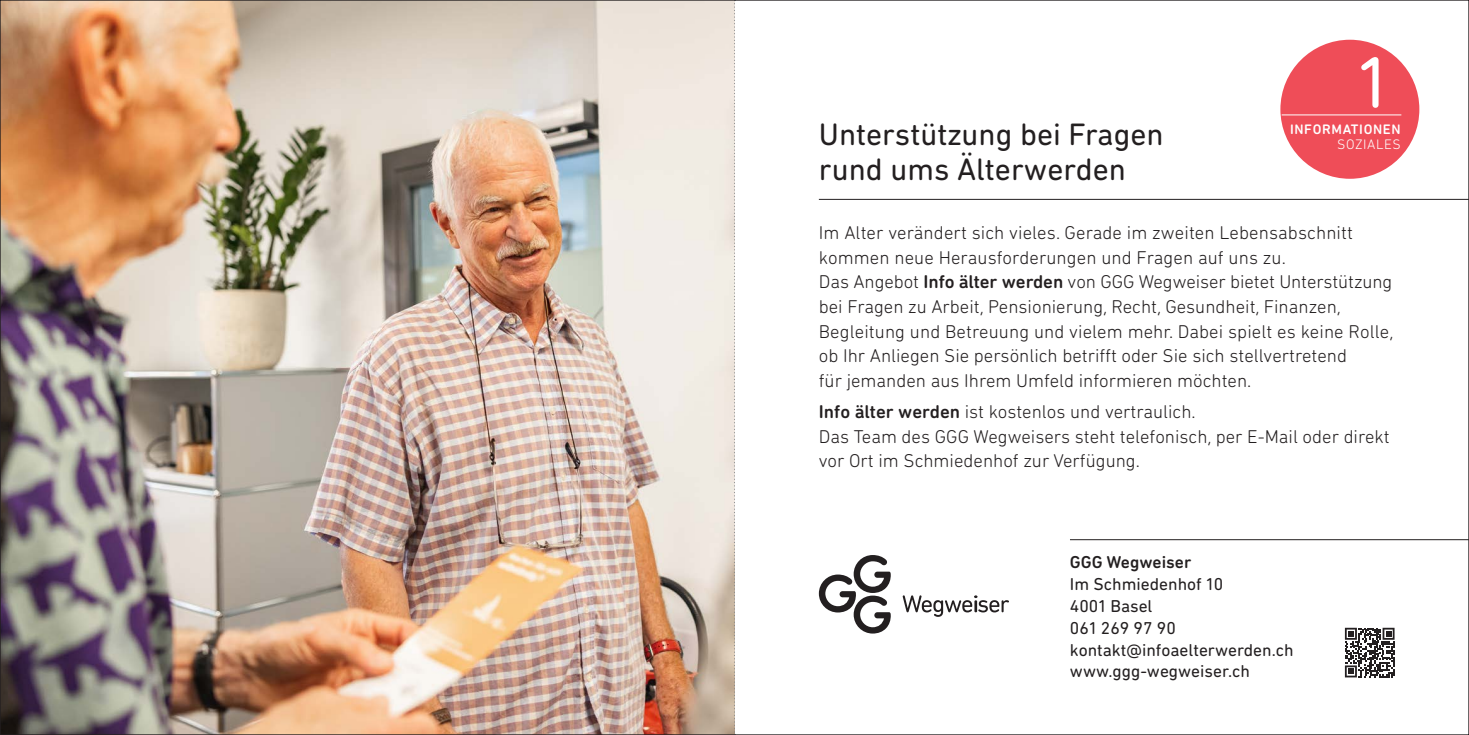
<style>
.page{position:relative;width:1469px;height:735px;background:#fff}
.page>*{position:absolute;margin:0;border:0;box-sizing:border-box;transform-origin:0 0}
.t1{font:73.5px "DIN Next Rounded LT Pro";color:#fff}
.t2{font:31.5px/35px "DIN Next Rounded LT Pro";color:#231f20}
.t3{font:300 18.9px/24.5px "DIN Next Rounded LT Pro";color:#231f20}
.t4{font:17.5px/21.9px "DIN Next Rounded LT Pro";color:#231f20}
.t5{font:500 17.5px "DIN Next Rounded LT Pro";color:#231f20}
.t6{font:500 14px "DIN Next Rounded LT Pro";letter-spacing:.045em;color:#fff}
.t7{font:300 14px "DIN Next Rounded LT Pro";letter-spacing:.04em;color:#fff}
.s1{font-weight:500}
</style>
<div class="page">
<img style="left:2px;top:2px;width:732px;height:730px">
<hr style="left:1070px;top:539px;width:398px;height:1px;background:#231f20">
<hr style="left:819px;top:199px;width:649px;height:1px;background:#231f20">
<div style="left:1280px;top:40px;width:139px;height:139px;background:#ef4d58;border-radius:50%"></div>
<hr style="left:1281px;top:114px;width:120px;height:1px;background:#fff">
<svg style="left:1344px;top:627px;width:50px;height:50px"></svg>
<svg style="left:819px;top:555px;width:72px;height:78px"></svg>
<svg style="left:902px;top:595px;width:107px;height:21px"></svg>
<svg style="left:734px;top:2px;width:1px;height:730px"></svg>
<h2 class="t2" style="left:819px;top:116px;width:346px">Unterstützung bei Fragen rund ums Älterwerden</h2>
<h1 class="t1" style="left:1353px;top:40px;width:41px">1</h1>
<p class="t6" style="left:1290px;top:121px;width:112px">INFORMATIONEN</p>
<p class="t7" style="left:1337px;top:136px;width:65px">SOZIALES</p>
<p class="t3" style="left:819px;top:220px;width:576px">Im Alter verändert sich vieles. Gerade im zweiten Lebensabschnitt kommen neue Herausforderungen und Fragen auf uns zu.<br>Das Angebot <span class="s1">Info älter werden</span> von GGG Wegweiser bietet Unterstützung bei Fragen zu Arbeit, Pensionierung, Recht, Gesundheit, Finanzen, Begleitung und Betreuung und vielem mehr. Dabei spielt es keine Rolle, ob Ihr Anliegen Sie persönlich betrifft oder Sie sich stellvertretend<br>für jemanden aus Ihrem Umfeld informieren möchten.</p>
<p class="t3" style="left:819px;top:399px;width:572px"><span class="s1">Info älter werden</span> ist kostenlos und vertraulich.<br>Das Team des GGG Wegweisers steht telefonisch, per E-Mail oder direkt vor Ort im Schmiedenhof zur Verfügung.</p>
<p class="t5" style="left:1070px;top:551px;width:123px">GGG Wegweiser</p>
<p class="t4" style="left:1070px;top:572px;width:225px">Im Schmiedenhof 10<br>4001 Basel<br>061 269 97 90 kontakt@infoaelterwerden.ch www.ggg-wegweiser.ch</p>
</div>
